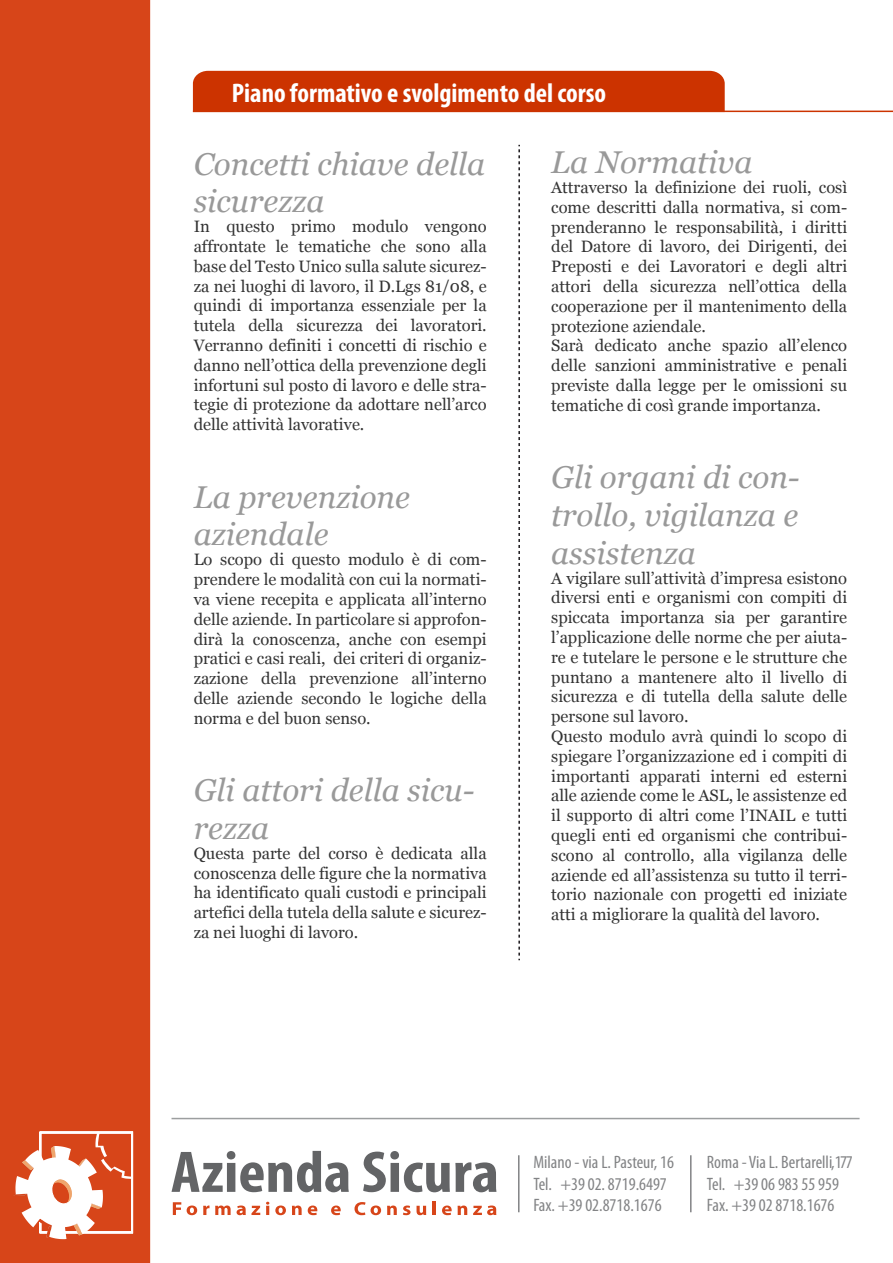
<style>
.page{position:relative;width:893px;height:1263px;background:#fff}
.page>*{position:absolute;margin:0;border:0;box-sizing:border-box;transform-origin:0 0}
.t1{font:italic 31.5px/37.8px "Georgia";color:#999}
.t2{font:700 condensed 27px "Myriad Pro";color:#fff}
.t3{font:condensed 18px/21.6px "Myriad Pro";color:#828385}
.t4{font:16.5px/19.8px "Georgia";color:#333;text-align:justify}
</style>
<div class="page">
<svg style="left:518px;top:145px;width:2px;height:815px"></svg>
<div style="left:193px;top:71px;width:532px;height:40px;background:#c30"></div>
<hr style="left:193px;top:111px;width:700px;height:1px;background:#c30">
<hr style="left:172px;top:1118px;width:687px;height:1px;background:#9c9e9f">
<hr style="left:518px;top:1155px;width:1px;height:57px;background:#828385">
<div style="left:0;top:0;width:150px;height:1263px;background:#d74519"></div>
<svg style="left:12px;top:1131px;width:121px;height:109px"></svg>
<svg style="left:173px;top:1202px;width:8px;height:13px"></svg>
<svg style="left:187px;top:1205px;width:10px;height:10px"></svg>
<svg style="left:203px;top:1205px;width:6px;height:10px"></svg>
<svg style="left:215px;top:1205px;width:16px;height:10px"></svg>
<svg style="left:237px;top:1205px;width:23px;height:10px"></svg>
<svg style="left:266px;top:1202px;width:3px;height:13px"></svg>
<svg style="left:275px;top:1205px;width:11px;height:10px"></svg>
<svg style="left:292px;top:1205px;width:10px;height:10px"></svg>
<svg style="left:308px;top:1205px;width:9px;height:10px"></svg>
<svg style="left:331px;top:1205px;width:10px;height:10px"></svg>
<svg style="left:354px;top:1202px;width:27px;height:13px"></svg>
<svg style="left:387px;top:1205px;width:10px;height:10px"></svg>
<svg style="left:403px;top:1205px;width:7px;height:10px"></svg>
<svg style="left:417px;top:1206px;width:9px;height:9px"></svg>
<hr style="left:433px;top:1201px;width:3px;height:14px;background:#d74519">
<svg style="left:442px;top:1205px;width:10px;height:10px"></svg>
<svg style="left:458px;top:1205px;width:9px;height:10px"></svg>
<svg style="left:473px;top:1205px;width:23px;height:10px"></svg>
<svg style="left:172px;top:1151px;width:177px;height:41px"></svg>
<svg style="left:363px;top:1151px;width:133px;height:41px"></svg>
<hr style="left:690px;top:1155px;width:1px;height:57px;background:#828385">
<h2 class="t2" style="left:232px;top:76px;width:376px">Piano formativo e svolgimento del corso</h2>
<h1 class="t1" style="left:194px;top:145px;width:293px">Concetti chiave della sicurezza</h1>
<p class="t4" style="left:194px;top:217px;width:295px">In questo primo modulo vengono affrontate le tematiche che sono alla base del Testo Unico sulla salute sicurez&shy;za nei luoghi di lavoro, il D.Lgs 81/08, e quindi di importanza essenziale per la tutela della sicurezza dei lavoratori.<br>Verranno definiti i concetti di rischio e danno nell’ottica della prevenzione degli infortuni sul posto di lavoro e delle stra&shy;tegie di protezione da adottare nell’arco delle attività lavorative.</p>
<h1 class="t1" style="left:194px;top:478px;width:218px">La prevenzione aziendale</h1>
<p class="t4" style="left:194px;top:550px;width:295px">Lo scopo di questo modulo è di com&shy;prendere le modalità con cui la normati&shy;va viene recepita e applicata all’interno delle aziende. In particolare si approfon&shy;dirà la conoscenza, anche con esempi pratici e casi reali, dei criteri di organiz&shy;zazione della prevenzione all’interno delle aziende secondo le logiche della norma e del buon senso.</p>
<h1 class="t1" style="left:194px;top:772px;width:282px">Gli attori della sicu&shy;rezza</h1>
<p class="t4" style="left:194px;top:843px;width:295px">Questa parte del corso è dedicata alla conoscenza delle figure che la normativa ha identificato quali custodi e principali artefici della tutela della salute e sicurez&shy;za nei luoghi di lavoro.</p>
<h1 class="t1" style="left:551px;top:144px;width:203px">La Normativa</h1>
<p class="t4" style="left:551px;top:178px;width:298px;text-align:left">Attraverso la definizione dei ruoli, così come descritti dalla normativa, si com&shy;prenderanno le responsabilità, i diritti del Datore di lavoro, dei Dirigenti, dei Preposti e dei Lavoratori e degli altri attori della sicurezza nell’ottica della cooperazione per il mantenimento della protezione aziendale.<br>Sarà dedicato anche spazio all’elenco delle sanzioni amministrative e penali previste dalla legge per le omissioni su tematiche di così grande importanza.</p>
<h1 class="t1" style="left:551px;top:459px;width:250px;text-align:justify">Gli organi di con&shy;trollo, vigilanza e assistenza</h1>
<p class="t4" style="left:551px;top:568px;width:298px;text-align:left">A vigilare sull’attività d’impresa esistono diversi enti e organismi con compiti di spiccata importanza sia per garantire l’applicazione delle norme che per aiuta&shy;re e tutelare le persone e le strutture che puntano a mantenere alto il livello di sicurezza e di tutella della salute delle persone sul lavoro.<br>Questo modulo avrà quindi lo scopo di spiegare l’organizzazione ed i compiti di importanti apparati interni ed esterni alle aziende come le ASL, le assistenze ed il supporto di altri come l’INAIL e tutti quegli enti ed organismi che contribui&shy;scono al controllo, alla vigilanza delle aziende ed all’assistenza su tutto il terri&shy;torio nazionale con progetti ed iniziate atti a migliorare la qualità del lavoro.</p>
<p class="t3" style="left:533px;top:1151px;width:142px">Milano - via L. Pasteur, 16<br>Tel. +39 02. 8719.6497<br>Fax. +39 02.8718.1676</p>
<p class="t3" style="left:707px;top:1151px;width:147px">Roma - Via L. Bertarelli,177<br>Tel. +39 06 983 55 959<br>Fax. +39 02 8718.1676</p>
</div>
